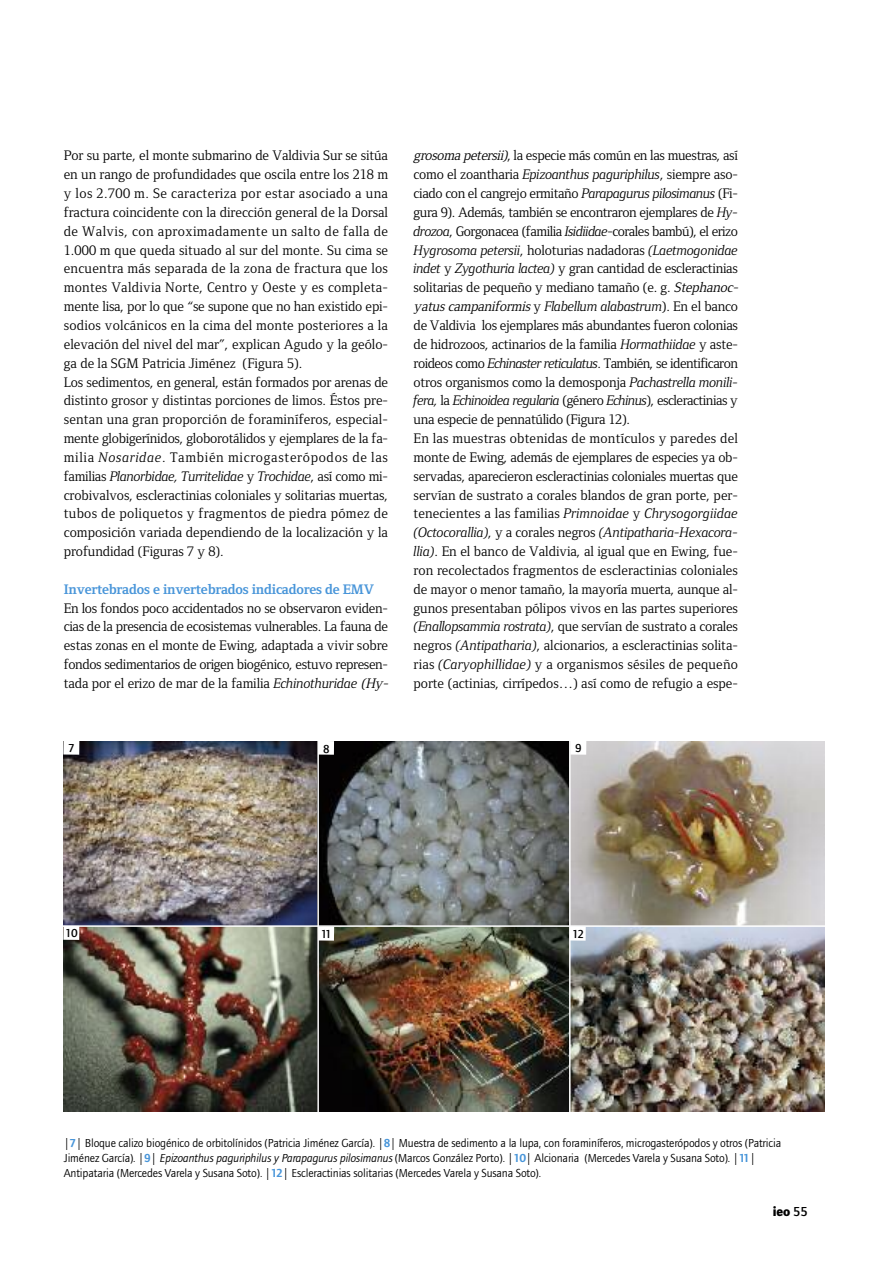
<style>
.page{position:relative;width:893px;height:1263px;background:#fff}
.page>*{position:absolute;margin:0;border:0;box-sizing:border-box;transform-origin:0 0}
.t1{font:14.25px/18.9px "Foundry Form Serif";letter-spacing:-.005em;color:#000}
.t2{font:700 14.25px "Foundry Form Serif";letter-spacing:-.015em;color:#4895d9}
.t3{font:700 13.5px "Foundry Journal";color:#000}
.t4{font:12px/15px "Foundry Journal";letter-spacing:-.01em;color:#000}
.s1{font-style:italic}
.s2{font-weight:600;color:#4895d9}
.s3{font-weight:500}
</style>
<div class="page">
<img style="left:64px;top:741px;width:253px;height:184px">
<svg style="left:319px;top:741px;width:250px;height:184px;background:#6a6f6e"></svg>
<img style="left:64px;top:927px;width:253px;height:185px">
<img style="left:319px;top:927px;width:250px;height:185px">
<img style="left:571px;top:741px;width:253px;height:184px">
<img style="left:571px;top:927px;width:253px;height:185px">
<div style="left:63px;top:740px;width:16px;height:15px;background:#fff"></div>
<div style="left:318px;top:741px;width:16px;height:14px;background:#fff"></div>
<div style="left:570px;top:740px;width:16px;height:15px;background:#fff"></div>
<div style="left:63px;top:926px;width:16px;height:14px;background:#fff"></div>
<div style="left:318px;top:926px;width:16px;height:15px;background:#fff"></div>
<div style="left:570px;top:926px;width:16px;height:15px;background:#fff"></div>
<p class="t1" style="left:64px;top:146px;width:326px">Por su parte, el monte submarino de Valdivia Sur se sitúa en un rango de profundidades que oscila entre los 218 m y los 2.700 m. Se caracteriza por estar asociado a una fractura coincidente con la dirección general de la Dorsal de Walvis, con aproximadamente un salto de falla de 1.000 m que queda situado al sur del monte. Su cima se encuentra más separada de la zona de fractura que los montes Valdivia Norte, Centro y Oeste y es completa&shy;mente lisa, por lo que “se supone que no han existido epi&shy;sodios volcánicos en la cima del monte posteriores a la elevación del nivel del mar”, explican Agudo y la geólo&shy;ga de la SGM Patricia Jiménez (Figura 5).<br>Los sedimentos, en general, están formados por arenas de distinto grosor y distintas porciones de limos. Éstos pre&shy;sentan una gran proporción de foraminíferos, especial&shy;mente globigerínidos, globorotálidos y ejemplares de la fa&shy;milia <span class="s1">Nosaridae</span>. También microgasterópodos de las familias <span class="s1">Planorbidae, Turritelidae</span> y <span class="s1">Trochidae</span>, así como mi&shy;crobivalvos, escleractinias coloniales y solitarias muertas, tubos de poliquetos y fragmentos de piedra pómez de composición variada dependiendo de la localización y la profundidad (Figuras 7 y 8).</p>
<p class="t2" style="left:64px;top:580px;width:312px">Invertebrados e invertebrados indicadores de EMV</p>
<p class="t1" style="left:64px;top:598px;width:328px">En los fondos poco accidentados no se observaron eviden&shy;cias de la presencia de ecosistemas vulnerables. La fauna de estas zonas en el monte de Ewing, adaptada a vivir sobre fondos sedimentarios de origen biogénico, estuvo represen&shy;tada por el erizo de mar de la familia <span class="s1">Echinothuridae</span> <span class="s1">(Hy-</span></p>
<p class="t1" style="left:414px;top:146px;width:328px"><span class="s1">grosomapetersii)</span>, la especie más común en las muestras, así como el zoantharia <span class="s1">Epizoanthus paguriphilus</span>, siempre aso&shy;ciado con el cangrejo ermitaño <span class="s1">Parapagurus pilosimanus</span> (Fi&shy;gura 9). Además, también se encontraron ejemplares de <span class="s1">Hy&shy;drozoa</span>, Gorgonacea (familia <span class="s1">Isidiidae</span>-corales bambú), el erizo <span class="s1">Hygrosoma petersii</span>, holoturias nadadoras <span class="s1">(Laetmogonidae indet</span> y <span class="s1">Zygothuria lactea)</span> y gran cantidad de escleractinias solitarias de pequeño y mediano tamaño (e. g. <span class="s1">Stephanoc&shy;yatuscampaniformis</span>y <span class="s1">Flabellum alabastrum</span>). En el banco de Valdivia los ejemplares más abundantes fueron colonias de hidrozoos, actinarios de la familia <span class="s1">Hormathiidae</span> y aste&shy;roideos como <span class="s1">Echinaster reticulatus</span>. También, se identificaron otros organismos como la demosponja <span class="s1">Pachastrella monili&shy;fera,</span> la <span class="s1">Echinoidea regularia</span> (género <span class="s1">Echinus</span>), escleractinias y una especie de pennatúlido (Figura 12).<br>En las muestras obtenidas de montículos y paredes del monte de Ewing, además de ejemplares de especies ya ob&shy;servadas, aparecieron escleractinias coloniales muertas que servían de sustrato a corales blandos de gran porte, per&shy;tenecientes a las familias <span class="s1">Primnoidae</span> y <span class="s1">Chrysogorgiidae (Octocorallia)</span>, y a corales negros <span class="s1">(Antipatharia-Hexacora&shy;llia)</span>. En el banco de Valdivia, al igual que en Ewing, fue&shy;ron recolectados fragmentos de escleractinias coloniales de mayor o menor tamaño, la mayoría muerta, aunque al&shy;gunos presentaban pólipos vivos en las partes superiores <span class="s1">(Enallopsammia rostrata)</span>, que servían de sustrato a corales negros <span class="s1">(Antipatharia)</span>, alcionarios, a escleractinias solita&shy;rias <span class="s1">(Caryophillidae)</span> y a organismos sésiles de pequeño porte (actinias, cirrípedos…) así como de refugio a espe-</p>
<p class="t4" style="left:64px;top:1136px;width:719px">|<span class="s2">7</span>| Bloque calizo biogénico de orbitolínidos (Patricia Jiménez García). |<span class="s2">8</span>| Muestra de sedimento a la lupa, con foraminíferos, microgasterópodos y otros (Patricia<br>Jiménez García). |<span class="s2">9</span>| <span class="s1">Epizoanthus paguriphilus y Parapagurus pilosimanus</span> (Marcos González Porto). |<span class="s2">10</span>| Alcionaria (Mercedes Varela y Susana Soto). |<span class="s2">11</span>|<br>Antipataria (Mercedes Varela y Susana Soto). |<span class="s2">12</span>| Escleractinias solitarias (Mercedes Varela y Susana Soto).</p>
<p class="t3" style="left:773px;top:1204px;width:36px">ieo <span class="s3">55</span></p>
</div>
